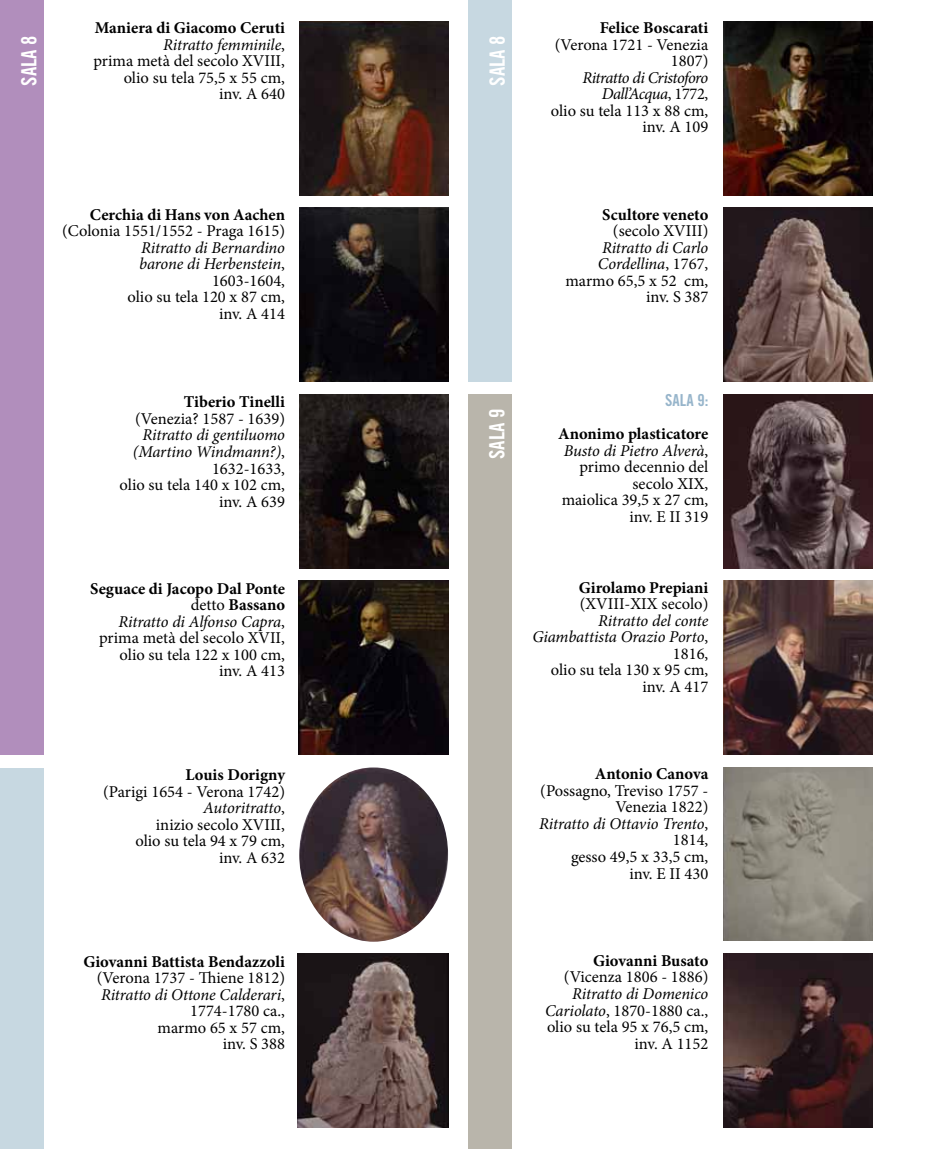
<style>
.page{position:relative;width:936px;height:1149px;background:#fff}
.page>*{position:absolute;margin:0;border:0;box-sizing:border-box;transform-origin:0 0}
.t1{font:21px "Trade Gothic LT Std Bd Cn 20";color:#fff}
.t2{font:16.5px/16.5px "Minion Pro";color:#000;text-align:right}
.t3{font:italic 16.5px/16.5px "Minion Pro";letter-spacing:-.01em;color:#000;text-align:right}
.t4{font:700 16.5px "Minion Pro";color:#000}
.t5{font:16.5px "Trade Gothic LT Std Bd Cn 20";color:#97b5cb}
.s1{font-weight:700}
.s2{font-style:italic}
.s3{font-style:normal}
</style>
<div class="page">
<img style="left:299px;top:394px;width:149px;height:174px">
<img style="left:298px;top:580px;width:150px;height:174px">
<img style="left:298px;top:953px;width:150px;height:174px">
<img style="left:299px;top:767px;width:149px;height:174px">
<img style="left:723px;top:21px;width:149px;height:174px">
<img style="left:723px;top:208px;width:149px;height:173px">
<img style="left:723px;top:394px;width:149px;height:174px">
<img style="left:723px;top:580px;width:149px;height:174px">
<img style="left:723px;top:767px;width:149px;height:172px">
<img style="left:723px;top:953px;width:149px;height:174px">
<div style="left:0;top:768px;width:43px;height:380px;background:#c7d8e1"></div>
<div style="left:0;top:0;width:43px;height:754px;background:#b18ebc"></div>
<div style="left:468px;top:0;width:43px;height:381px;background:#c7d8e1"></div>
<div style="left:468px;top:394px;width:43px;height:754px;background:#b9b5ab"></div>
<img style="left:299px;top:21px;width:149px;height:174px">
<img style="left:299px;top:208px;width:149px;height:173px">
<p class="t2" style="left:93px;top:20px;width:193px"><span class="s1">Maniera di Giacomo Ceruti<br></span><span class="s2">Ritratto femminile</span>,<br>prima metà del secolo XVIII, olio su tela 75,5 x 55 cm,<br>inv. A 640</p>
<p class="t1" style="left:16px;top:86px;width:52px;rotate:-90deg">SALA 8</p>
<p class="t1" style="left:484px;top:86px;width:52px;rotate:-90deg">SALA 8</p>
<p class="t4" style="left:599px;top:16px;width:110px">Felice Boscarati</p>
<p class="t2" style="left:554px;top:36px;width:155px">(Verona 1721 - Venezia<br>1807)</p>
<p class="t2" style="left:550px;top:69px;width:159px"><span class="s2">Ritratto di Cristoforo<br>Dall’Acqua</span>, 1772,<br>olio su tela 113 x 88 cm, inv. A 109</p>
<p class="t4" style="left:90px;top:203px;width:196px">Cerchia di Hans von Aachen</p>
<p class="t2" style="left:62px;top:223px;width:224px">(Colonia 1551/1552 - Praga 1615)</p>
<p class="t3" style="left:127px;top:239px;width:159px">Ritratto di Bernardino barone di Herbenstein<span class="s3">,<br>1603-1604,<br>olio su tela 120 x 87 cm, inv. A 414</span></p>
<p class="t4" style="left:184px;top:390px;width:102px">Tiberio Tinelli</p>
<p class="t2" style="left:135px;top:410px;width:151px">(Venezia? 1587 - 1639)</p>
<p class="t2" style="left:119px;top:427px;width:167px"><span class="s2">Ritratto di gentiluomo (Martino Windmann?)</span>,<br>1632-1633,<br>olio su tela 140 x 102 cm, inv. A 639</p>
<p class="t2" style="left:90px;top:580px;width:196px"><span class="s1">Seguace di Jacopo Dal Ponte </span>detto <span class="s1">Bassano<br></span><span class="s2">Ritratto di Alfonso Capra</span>, prima metà del secolo XVII, olio su tela 122 x 100 cm,<br>inv. A 413</p>
<p class="t4" style="left:602px;top:203px;width:108px">Scultore veneto</p>
<p class="t2" style="left:613px;top:223px;width:97px">(secolo XVIII)</p>
<p class="t2" style="left:565px;top:239px;width:144px"><span class="s2">Ritratto di Carlo<br>Cordellina</span>, 1767, marmo 65,5 x 52 cm, inv. S 387</p>
<p class="t1" style="left:484px;top:459px;width:52px;rotate:-90deg">SALA 9</p>
<p class="t5" style="left:665px;top:390px;width:45px">SALA 9:</p>
<p class="t2" style="left:558px;top:425px;width:152px"><span class="s1">Anonimo plasticatore<br></span><span class="s2">Busto di Pietro Alverà</span>, primo decennio del secolo XIX,<br>maiolica 39,5 x 27 cm, inv. E II 319</p>
<p class="t4" style="left:579px;top:575px;width:131px">Girolamo Prepiani</p>
<p class="t2" style="left:580px;top:595px;width:130px">(XVIII-XIX secolo)</p>
<p class="t3" style="left:532px;top:612px;width:177px">Ritratto del conte<br>Giambattista Orazio Porto<span class="s3">,<br>1816,<br>olio su tela 130 x 95 cm, inv. A 417</span></p>
<p class="t4" style="left:185px;top:763px;width:101px">Louis Dorigny</p>
<p class="t2" style="left:103px;top:783px;width:183px">(Parigi 1654 - Verona 1742)<br><span class="s2">Autoritratto</span>,<br>inizio secolo XVIII,<br>olio su tela 94 x 79 cm,<br>inv. A 632</p>
<p class="t4" style="left:83px;top:949px;width:203px">Giovanni Battista Bendazzoli</p>
<p class="t2" style="left:97px;top:969px;width:190px">(Verona 1737 - Thiene 1812)<br><span class="s2">Ritratto di Ottone Calderari</span>,<br>1774-1780 ca.,<br>marmo 65 x 57 cm,<br>inv. S 388</p>
<p class="t4" style="left:595px;top:762px;width:115px">Antonio Canova</p>
<p class="t2" style="left:539px;top:782px;width:171px">(Possagno, Treviso 1757 -<br>Venezia 1822)<br><span class="s2">Ritratto di Ottavio Trento</span>,<br>1814,<br>gesso 49,5 x 33,5 cm,<br>inv. E II 430</p>
<p class="t4" style="left:593px;top:948px;width:117px">Giovanni Busato</p>
<p class="t2" style="left:564px;top:968px;width:146px">(Vicenza 1806 - 1886)</p>
<p class="t2" style="left:545px;top:985px;width:165px"><span class="s2">Ritratto di Domenico<br>Cariolato</span>, 1870-1880 ca., olio su tela 95 x 76,5 cm, inv. A 1152</p>
</div>
